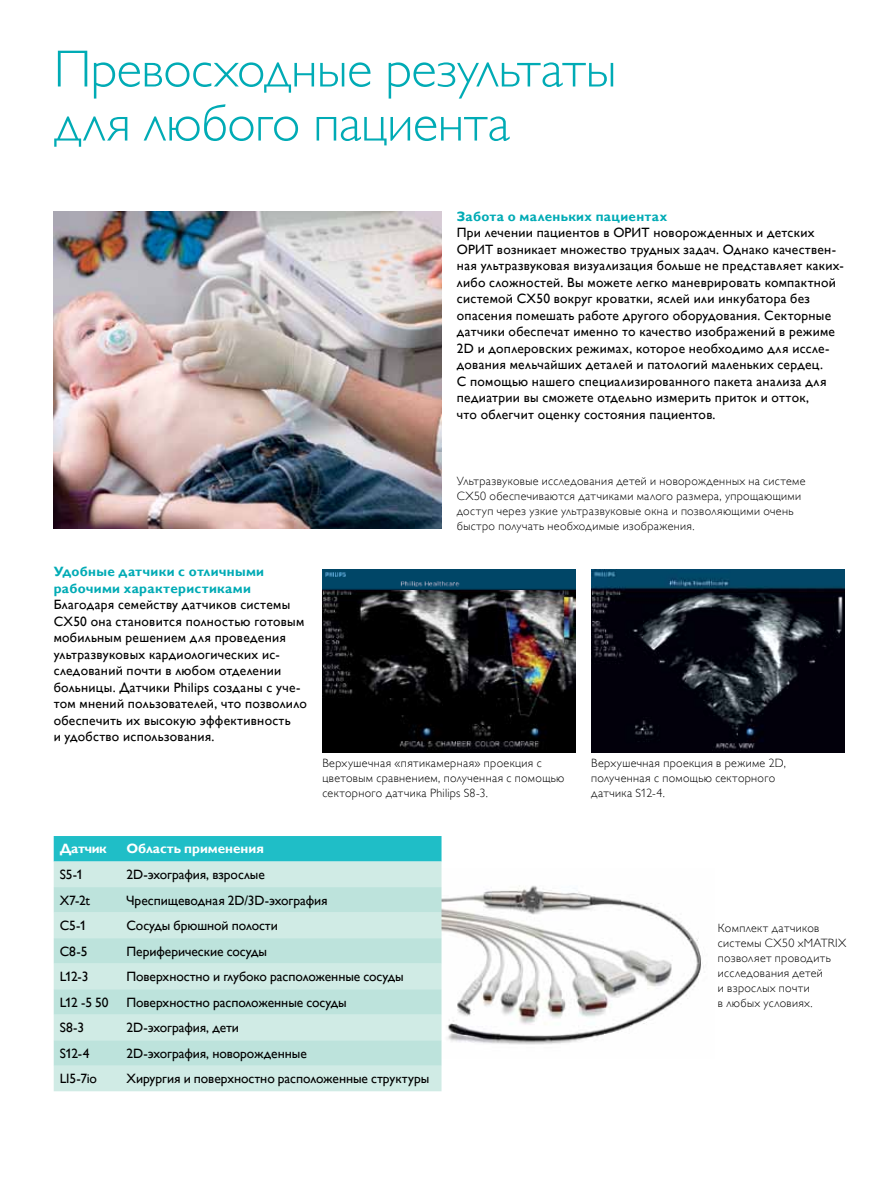
<style>
.page{position:relative;width:893px;height:1187px;background:#fff}
.page>*{position:absolute;margin:0;border:0;box-sizing:border-box;transform-origin:0 0}
.t1{font:52.5px/54px "Gill Sans Alt One WGL Light";letter-spacing:-.01em;color:#00abb5}
.t2{font:13.5px/16.5px "Gill Sans Alt One WGL";letter-spacing:.02em;color:#000}
.t3{font:13.5px "Gill Sans Alt One WGL";letter-spacing:-.005em;color:#000}
.t4{font:700 13.5px/16.5px "Gill Sans Alt One WGL";letter-spacing:.025em;color:#00abb5}
.t5{font:700 13.5px "Gill Sans Alt One WGL";color:#fff}
.t6{font:13.5px "Gill Sans Alt One WGL";letter-spacing:-.01em;color:#000}
.t7{font:12px/15px "Gill Sans Alt One WGL Light";letter-spacing:.03em;color:#000}
</style>
<div class="page">
<img style="left:441px;top:868px;width:263px;height:189px">
<img style="left:54px;top:211px;width:387px;height:318px">
<div style="left:54px;top:836px;width:387px;height:25px;background:#1fbec7"></div>
<div style="left:54px;top:861px;width:387px;height:230px;background:#d0ebe5"></div>
<svg style="left:54px;top:887px;width:387px;height:178px;background:#c5e6e0"></svg>
<img style="left:591px;top:569px;width:254px;height:183px">
<img style="left:322px;top:589px;width:254px;height:163px">
<img style="left:322px;top:569px;width:254px;height:20px">
<h1 class="t1" style="left:54px;top:42px;width:564px">Превосходные результаты для любого пациента</h1>
<p class="t4" style="left:457px;top:207px;width:212px">Забота о маленьких пациентах</p>
<p class="t2" style="left:457px;top:224px;width:388px">При лечении пациентов в ОРИТ новорожденных и детских ОРИТ возникает множество трудных задач. Однако качествен&shy;ная ультразвуковая визуализация больше не представляет каких&shy;либо сложностей. Вы можете легко маневрировать компактной системой CX50 вокруг кроватки, яслей или инкубатора без опасения помешать работе другого оборудования. Секторные датчики обеспечат именно то качество изображений в режиме 2D и доплеровских режимах, которое необходимо для иссле&shy;дования мельчайших деталей и патологий маленьких сердец.<br>С помощью нашего специализированного пакета анализа для педиатрии вы сможете отдельно измерить приток и отток,<br>что облегчит оценку состояния пациентов.</p>
<p class="t4" style="left:54px;top:563px;width:212px">Удобные датчики с отличными рабочими характеристиками</p>
<p class="t2" style="left:54px;top:596px;width:255px">Благодаря семейству датчиков системы CX50 она становится полностью готовым мобильным решением для проведения ультразвуковых кардиологических ис&shy;следований почти в любом отделении больницы. Датчики Philips созданы с уче&shy;том мнений пользователей, что позволило обеспечить их высокую эффективность<br>и удобство использования.</p>
<p class="t7" style="left:457px;top:473px;width:350px">Ультразвуковые исследования детей и новорожденных на системе CX50 обеспечиваются датчиками малого размера, упрощающими доступ через узкие ультразвуковые окна и позволяющими очень быстро получать необходимые изображения.</p>
<p class="t7" style="left:322px;top:755px;width:244px">Верхушечная «пятикамерная» проекция с цветовым сравнением, полученная с помощью секторного датчика Philips S8-3.</p>
<p class="t7" style="left:591px;top:755px;width:196px">Верхушечная проекция в режиме 2D, полученная с помощью секторного датчика S12-4.</p>
<p class="t5" style="left:60px;top:839px;width:49px">Датчик</p>
<p class="t5" style="left:127px;top:839px;width:139px">Область применения</p>
<p class="t2" style="left:60px;top:866px;width:25px">S5-1</p>
<p class="t3" style="left:127px;top:865px;width:140px">2D-эхография, взрослые</p>
<p class="t2" style="left:60px;top:891px;width:32px">X7-2t</p>
<p class="t3" style="left:127px;top:890px;width:203px">Чреспищеводная 2D/3D-эхография</p>
<p class="t2" style="left:60px;top:917px;width:28px">C5-1</p>
<p class="t3" style="left:127px;top:916px;width:153px">Сосуды брюшной полости</p>
<p class="t2" style="left:60px;top:942px;width:29px">C8-5</p>
<p class="t3" style="left:127px;top:941px;width:142px">Периферические сосуды</p>
<p class="t2" style="left:60px;top:968px;width:30px">L12-3</p>
<p class="t3" style="left:127px;top:967px;width:279px">Поверхностно и глубоко расположенные сосуды</p>
<p class="t2" style="left:60px;top:993px;width:50px">L12 -5 50</p>
<p class="t3" style="left:127px;top:992px;width:222px">Поверхностно расположенные сосуды</p>
<p class="t2" style="left:60px;top:1019px;width:26px">S8-3</p>
<p class="t6" style="left:127px;top:1018px;width:114px">2D-эхография, дети</p>
<p class="t2" style="left:60px;top:1044px;width:31px">S12-4</p>
<p class="t3" style="left:127px;top:1043px;width:182px">2D-эхография, новорожденные</p>
<p class="t2" style="left:60px;top:1070px;width:39px">LI5-7io</p>
<p class="t3" style="left:127px;top:1069px;width:304px">Хирургия и поверхностно расположенные структуры</p>
<p class="t7" style="left:718px;top:920px;width:130px">Комплект датчиков системы CX50 xMATRIX позволяет проводить исследования детей<br>и взрослых почти<br>в любых условиях.</p>
</div>
